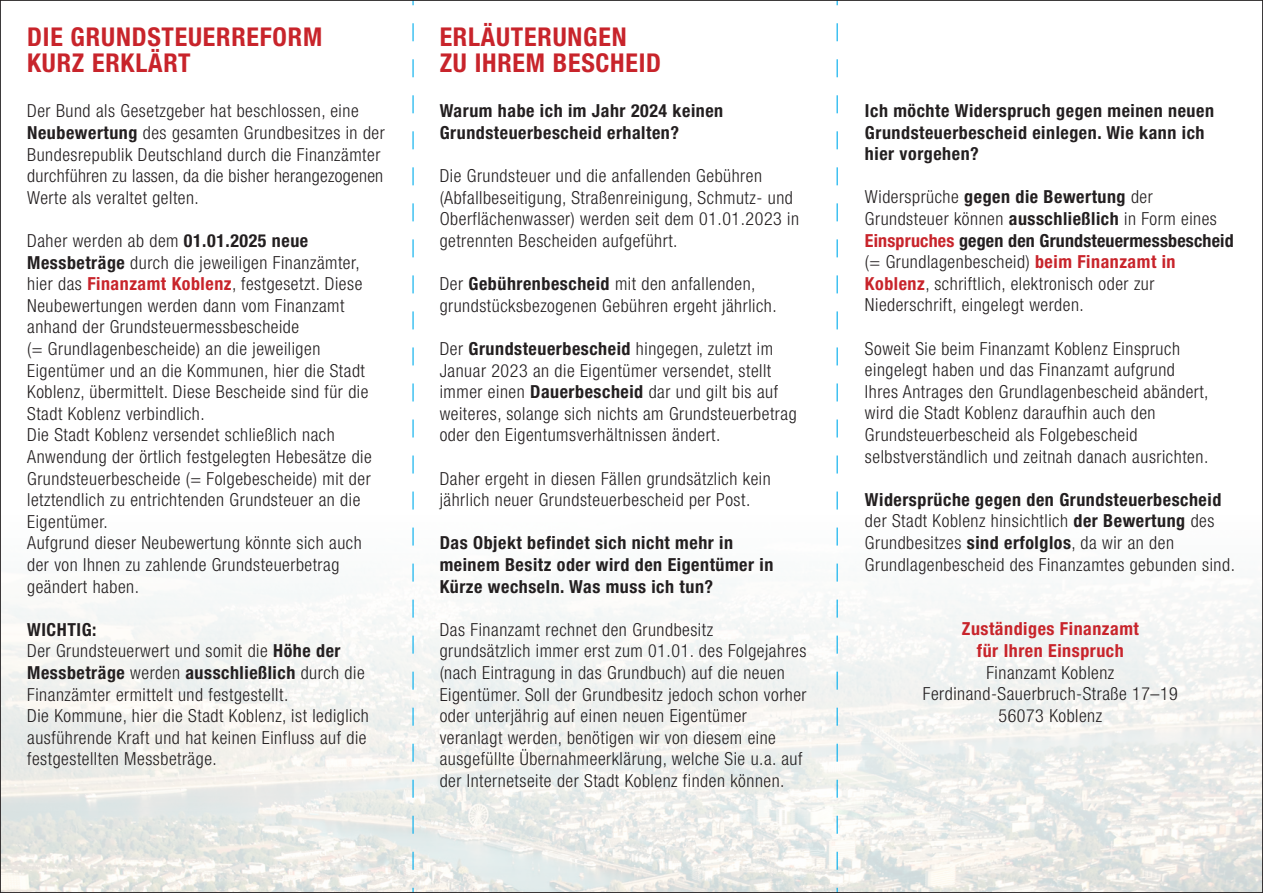
<style>
.page{position:relative;width:1263px;height:893px;background:#fff}
.page>*{position:absolute;margin:0;border:0;box-sizing:border-box;transform-origin:0 0}
.t1{font:700 condensed 25.95px/26px "Helvetica Neue LT Std";letter-spacing:.03em;color:#c8242b}
.t2{font:300 condensed 18px/21.6px "Helvetica Neue LT Std";letter-spacing:.03em;color:#231f20}
.t3{font:700 condensed 18px/21.6px "Helvetica Neue LT Std";letter-spacing:.03em;color:#231f20}
.t4{font:700 condensed 18px/21.6px "Helvetica Neue LT Std";letter-spacing:.03em;color:#c8242b;text-align:center}
.s1{font-weight:700}
.s2{font-weight:700;color:#c8242b}
</style>
<div class="page">
<img style="left:2px;top:508px;width:1259px;height:383px">
<svg style="left:412px;top:2px;width:2px;height:889px"></svg>
<svg style="left:837px;top:2px;width:1px;height:889px"></svg>
<h1 class="t1" style="left:27px;top:23px;width:296px">DIE GRUNDSTEUERREFORM<br>KURZ ERKLÄRT</h1>
<p class="t2" style="left:27px;top:100px;width:359px">Der Bund als Gesetzgeber hat beschlossen, eine <span class="s1">Neubewertung</span> des gesamten Grundbesitzes in der Bundesrepublik Deutschland durch die Finanzämter durchführen zu lassen, da die bisher herangezogenen Werte als veraltet gelten.</p>
<p class="t2" style="left:27px;top:230px;width:346px">Daher werden ab dem <span class="s1">01.01.2025 neue Messbeträge</span> durch die jeweiligen Finanzämter, hier das <span class="s2">Finanzamt Koblenz</span>, festgesetzt. Diese Neubewertungen werden dann vom Finanzamt anhand der Grundsteuermessbescheide<br>(= Grundlagenbescheide) an die jeweiligen Eigentümer und an die Kommunen, hier die Stadt Koblenz, übermittelt. Diese Bescheide sind für die Stadt Koblenz verbindlich.<br>Die Stadt Koblenz versendet schließlich nach Anwendung der örtlich festgelegten Hebesätze die Grundsteuerbescheide (= Folgebescheide) mit der letztendlich zu entrichtenden Grundsteuer an die Eigentümer.<br>Aufgrund dieser Neubewertung könnte sich auch der von Ihnen zu zahlende Grundsteuerbetrag geändert haben.</p>
<p class="t2" style="left:27px;top:618px;width:343px"><span class="s1">WICHTIG:<br></span>Der Grundsteuerwert und somit die <span class="s1">Höhe der Messbeträge</span> werden <span class="s1">ausschließlich</span> durch die Finanzämter ermittelt und festgestellt.<br>Die Kommune, hier die Stadt Koblenz, ist lediglich ausführende Kraft und hat keinen Einfluss auf die festgestellten Messbeträge.</p>
<h1 class="t1" style="left:440px;top:23px;width:223px">ERLÄUTERUNGEN<br>ZU IHREM BESCHEID</h1>
<p class="t3" style="left:440px;top:100px;width:285px">Warum habe ich im Jahr 2024 keinen<br>Grundsteuerbescheid erhalten?</p>
<p class="t2" style="left:440px;top:165px;width:361px">Die Grundsteuer und die anfallenden Gebühren (Abfallbeseitigung, Straßenreinigung, Schmutz- und Oberflächenwasser) werden seit dem 01.01.2023 in getrennten Bescheiden aufgeführt.</p>
<p class="t2" style="left:440px;top:273px;width:339px">Der <span class="s1">Gebührenbescheid</span> mit den anfallenden, grundstücksbezogenen Gebühren ergeht jährlich.</p>
<p class="t2" style="left:440px;top:338px;width:358px">Der <span class="s1">Grundsteuerbescheid</span> hingegen, zuletzt im Januar 2023 an die Eigentümer versendet, stellt immer einen <span class="s1">Dauerbescheid</span> dar und gilt bis auf weiteres, solange sich nichts am Grundsteuerbetrag oder den Eigentumsverhältnissen ändert.</p>
<p class="t2" style="left:440px;top:467px;width:333px">Daher ergeht in diesen Fällen grundsätzlich kein jährlich neuer Grundsteuerbescheid per Post.</p>
<p class="t3" style="left:440px;top:532px;width:335px">Das Objekt befindet sich nicht mehr in meinem Besitz oder wird den Eigentümer in<br>Kürze wechseln. Was muss ich tun?</p>
<p class="t2" style="left:440px;top:618px;width:368px">Das Finanzamt rechnet den Grundbesitz grundsätzlich immer erst zum 01.01. des Folgejahres (nach Eintragung in das Grundbuch) auf die neuen Eigentümer. Soll der Grundbesitz jedoch schon vorher oder unterjährig auf einen neuen Eigentümer veranlagt werden, benötigen wir von diesem eine ausgefüllte Übernahmeerklärung, welche Sie u.a. auf der Internetseite der Stadt Koblenz finden können.</p>
<p class="t3" style="left:865px;top:100px;width:351px">Ich möchte Widerspruch gegen meinen neuen<br>Grundsteuerbescheid einlegen. Wie kann ich hier vorgehen?</p>
<p class="t2" style="left:865px;top:186px;width:370px">Widersprüche <span class="s1">gegen die Bewertung</span> der Grundsteuer können <span class="s1">ausschließlich</span> in Form eines <span class="s2">Einspruches</span> <span class="s1">gegen den Grundsteuermessbescheid </span>(= Grundlagenbescheid) <span class="s2">beim Finanzamt in Koblenz</span>, schriftlich, elektronisch oder zur Niederschrift, eingelegt werden.</p>
<p class="t2" style="left:865px;top:337px;width:345px">Soweit Sie beim Finanzamt Koblenz Einspruch eingelegt haben und das Finanzamt aufgrund Ihres Antrages den Grundlagenbescheid abändert, wird die Stadt Koblenz daraufhin auch den Grundsteuerbescheid als Folgebescheid selbstverständlich und zeitnah danach ausrichten.</p>
<p class="t2" style="left:865px;top:489px;width:371px"><span class="s1">Widersprüche gegen den Grundsteuerbescheid </span>der Stadt Koblenz hinsichtlich <span class="s1">der Bewertung</span> des Grundbesitzes <span class="s1">sind erfolglos</span>, da wir an den Grundlagenbescheid des Finanzamtes gebunden sind.</p>
<p class="t4" style="left:962px;top:618px;width:179px">Zuständiges Finanzamt für Ihren Einspruch</p>
<p class="t2" style="left:923px;top:661px;width:257px;text-align:center">Finanzamt Koblenz<br>Ferdinand-Sauerbruch-Straße 17–19<br>56073 Koblenz</p>
</div>
